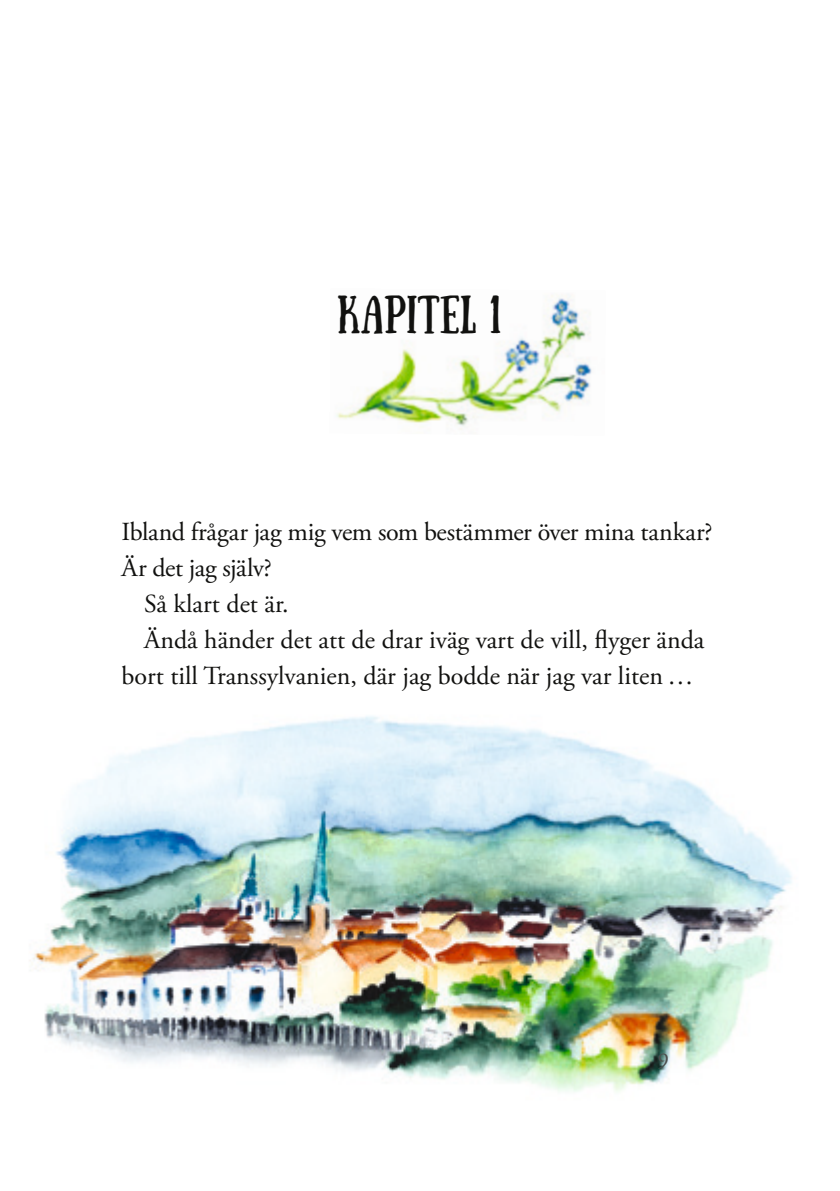
<style>
.page{position:relative;width:840px;height:1191px;background:#fff}
.page>*{position:absolute;margin:0;border:0;box-sizing:border-box;transform-origin:0 0}
.t1{font:38px "Sunday";color:#11110f}
.t2{font:26px "Adobe Garamond Pro";color:#11110f}
.t3{font:26px "Adobe Garamond Pro";letter-spacing:-.02em;color:#11110f}
.t4{font:24px "Adobe Garamond Pro";color:#4d4f4e}
</style>
<div class="page">
<img style="left:33px;top:716px;width:759px;height:376px">
<img style="left:337px;top:295px;width:255px;height:135px">
<h1 class="t1" style="left:337px;top:289px;width:165px">Kapitel 1</h1>
<p class="t2" style="left:121px;top:516px;width:592px">Ibland frågar jag mig vem som bestämmer över mina tankar?</p>
<p class="t3" style="left:121px;top:552px;width:152px">Är det jag själv?</p>
<p class="t2" style="left:144px;top:588px;width:146px">Så klart det är.</p>
<p class="t2" style="left:144px;top:624px;width:561px">Ändå händer det att de drar iväg vart de vill, flyger ända</p>
<p class="t2" style="left:121px;top:660px;width:573px">bort till Transsylvanien, där jag bodde när jag var liten …</p>
<p class="t4" style="left:657px;top:1041px;width:13px">9</p>
</div>
